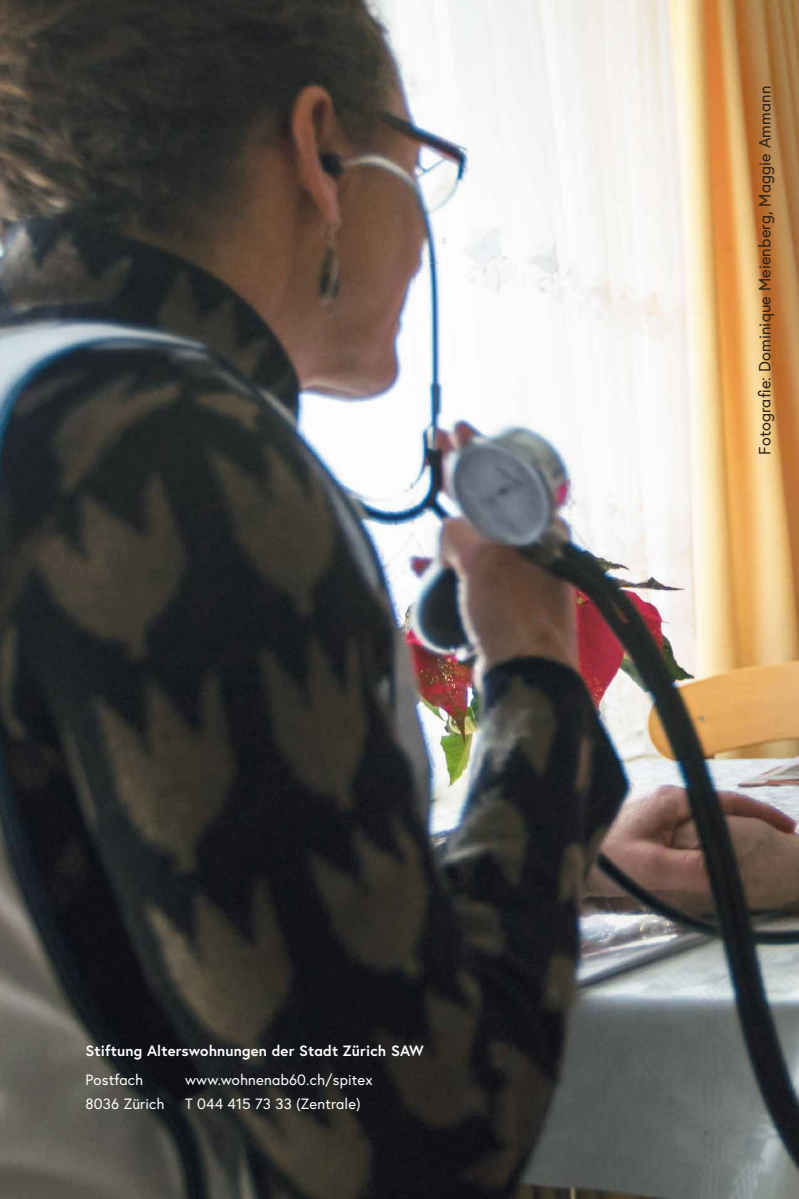
<style>
.page{position:relative;width:799px;height:1199px;background:#fff}
.page>*{position:absolute;margin:0;border:0;box-sizing:border-box;transform-origin:0 0}
.t1{font:16.28px "Europa";letter-spacing:.01em;color:#2e2014}
.t2{font:14.88px/24.5px "Europa";letter-spacing:.01em;color:#fff}
.t3{font:700 14.88px "Europa";letter-spacing:.01em;color:#fff}
</style>
<div class="page">
<img style="left:0;top:0;width:799px;height:1198px">
<p class="t3" style="left:86px;top:1040px;width:340px">Stiftung Alterswohnungen der Stadt Zürich SAW</p>
<p class="t2" style="left:86px;top:1066px;width:80px">Postfach<br>8036 Zürich</p>
<p class="t2" style="left:185px;top:1066px;width:189px">www.wohnenab60.ch/spitex<br>T 044 415 73 33 (Zentrale)</p>
<p class="t1" style="left:754px;top:454px;width:370px;rotate:-90deg">Fotografie: Dominique Meienberg, Maggie Ammann</p>
</div>
